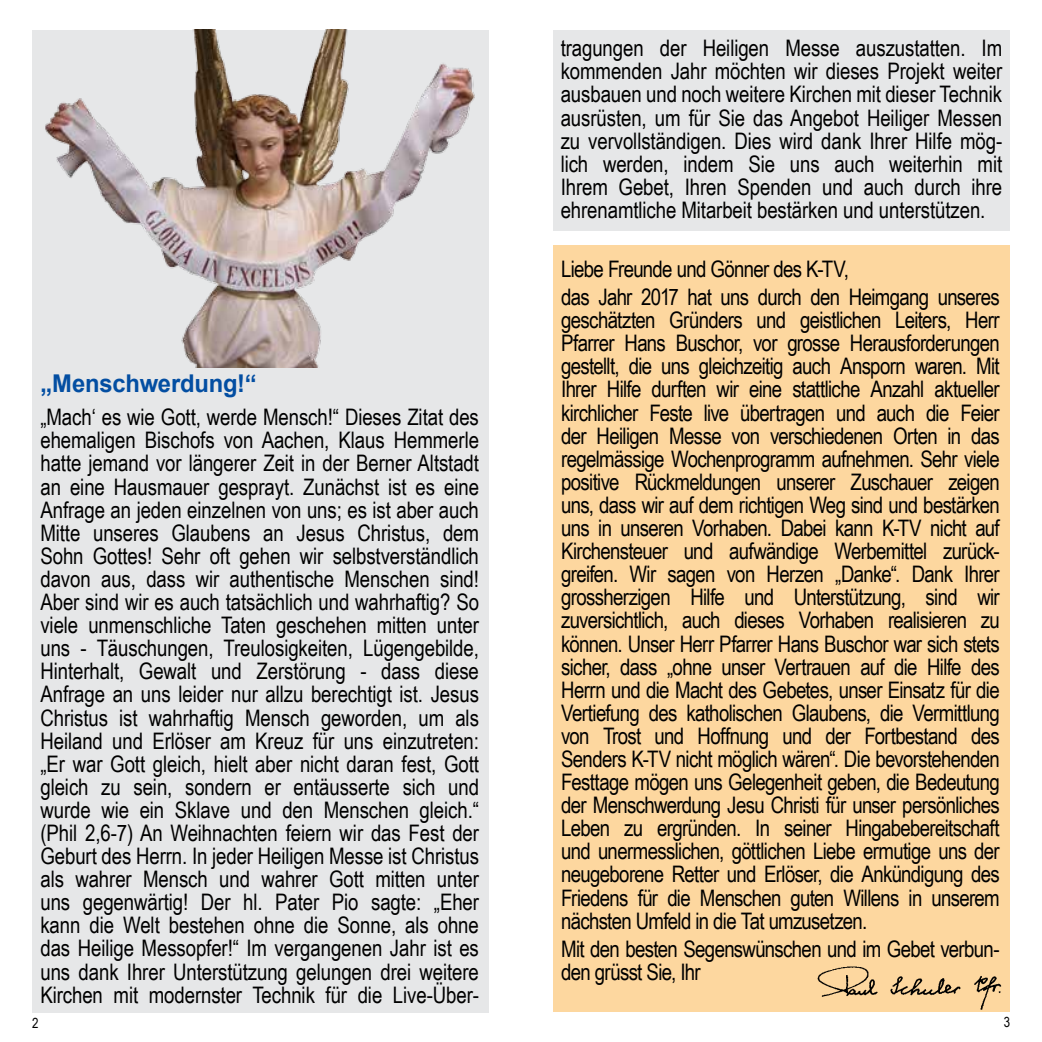
<style>
.page{position:relative;width:1042px;height:1042px;background:#fff}
.page>*{position:absolute;margin:0;border:0;box-sizing:border-box;transform-origin:0 0}
.t1{font:700 24.5px "Arial";letter-spacing:-.005em;color:#034ea2}
.t2{font:22.75px/23.1px "Arial Narrow";letter-spacing:-.03em;color:#000;text-align:justify}
.t3{font:14px "Arial Narrow";color:#000}
</style>
<div class="page">
<div style="left:32px;top:30px;width:457px;height:982px;background:#e6e7e8"></div>
<div style="left:553px;top:30px;width:456px;height:201px;background:#e6e7e8"></div>
<div style="left:553px;top:246px;width:456px;height:766px;background:#fdd79f"></div>
<img style="left:817px;top:966px;width:185px;height:44px">
<img style="left:45px;top:30px;width:430px;height:337px">
<p class="t1" style="left:40px;top:367px;width:218px">„Menschwerdung!“</p>
<p class="t2" style="left:40px;top:405px;width:440px">„Mach‘ es wie Gott, werde Mensch!“ Dieses Zitat des ehemaligen Bischofs von Aachen, Klaus Hemmerle hatte jemand vor längerer Zeit in der Berner Altstadt an eine Hausmauer gesprayt. Zunächst ist es eine Anfrage an jeden einzelnen von uns; es ist aber auch Mitte unseres Glaubens an Jesus Christus, dem Sohn Gottes! Sehr oft gehen wir selbstverständlich davon aus, dass wir authentische Menschen sind!<br>Aber sind wir es auch tatsächlich und wahrhaftig? So viele unmenschliche Taten geschehen mitten unter uns - Täuschungen, Treulosigkeiten, Lügengebilde, Hinterhalt, Gewalt und Zerstörung - dass diese Anfrage an uns leider nur allzu berechtigt ist. Jesus Christus ist wahrhaftig Mensch geworden, um als Heiland und Erlöser am Kreuz für uns einzutreten: „Er war Gott gleich, hielt aber nicht daran fest, Gott gleich zu sein, sondern er entäusserte sich und wurde wie ein Sklave und den Menschen gleich.“ (Phil 2,6-7) An Weihnachten feiern wir das Fest der Geburt des Herrn. In jeder Heiligen Messe ist Christus als wahrer Mensch und wahrer Gott mitten unter uns gegenwärtig! Der hl. Pater Pio sagte: „Eher kann die Welt bestehen ohne die Sonne, als ohne das Heilige Messopfer!“ Im vergangenen Jahr ist es uns dank Ihrer Unterstützung gelungen drei weitere Kirchen mit modernster Technik für die Live-Über-</p>
<p class="t2" style="left:561px;top:36px;width:443px">tragungen der Heiligen Messe auszustatten. Im kommenden Jahr möchten wir dieses Projekt weiter ausbauen und noch weitere Kirchen mit dieser Technik ausrüsten, um für Sie das Angebot Heiliger Messen zu vervollständigen. Dies wird dank Ihrer Hilfe mög&shy;lich werden, indem Sie uns auch weiterhin mit Ihrem Gebet, Ihren Spenden und auch durch ihre ehrenamtliche Mitarbeit bestärken und unterstützen.</p>
<p class="t2" style="left:561px;top:254px;width:440px;line-height:28px">Liebe Freunde und Gönner des K-TV,<br>das Jahr 2017 hat uns durch den Heimgang unseres</p>
<p class="t2" style="left:561px;top:308px;width:440px">geschätzten Gründers und geistlichen Leiters, Herr Pfarrer Hans Buschor, vor grosse Herausforderungen gestellt, die uns gleichzeitig auch Ansporn waren. Mit Ihrer Hilfe durften wir eine stattliche Anzahl aktueller kirchlicher Feste live übertragen und auch die Feier der Heiligen Messe von verschiedenen Orten in das regelmässige Wochenprogramm aufnehmen. Sehr viele positive Rückmeldungen unserer Zuschauer zeigen uns, dass wir auf dem richtigen Weg sind und bestärken uns in unseren Vorhaben. Dabei kann K-TV nicht auf Kirchensteuer und aufwändige Werbemittel zurück&shy;greifen. Wir sagen von Herzen „Danke“. Dank Ihrer grossherzigen Hilfe und Unterstützung, sind wir zuversichtlich, auch dieses Vorhaben realisieren zu können. Unser Herr Pfarrer Hans Buschor war sich stets sicher, dass „ohne unser Vertrauen auf die Hilfe des Herrn und die Macht des Gebetes, unser Einsatz für die Vertiefung des katholischen Glaubens, die Vermittlung von Trost und Hoffnung und der Fortbestand des Senders K-TV nicht möglich wären“. Die bevorstehenden Festtage mögen uns Gelegenheit geben, die Bedeutung der Menschwerdung Jesu Christi für unser persönliches Leben zu ergründen. In seiner Hingabebereitschaft und unermesslichen, göttlichen Liebe ermutige uns der neugeborene Retter und Erlöser, die Ankündigung des Friedens für die Menschen guten Willens in unserem nächsten Umfeld in die Tat umzusetzen.</p>
<p class="t2" style="left:561px;top:936px;width:440px">Mit den besten Segenswünschen und im Gebet verbun&shy;den grüsst Sie, Ihr</p>
<p class="t3" style="left:32px;top:1013px;width:8px">2</p>
<p class="t3" style="left:1004px;top:1012px;width:8px">3</p>
</div>
